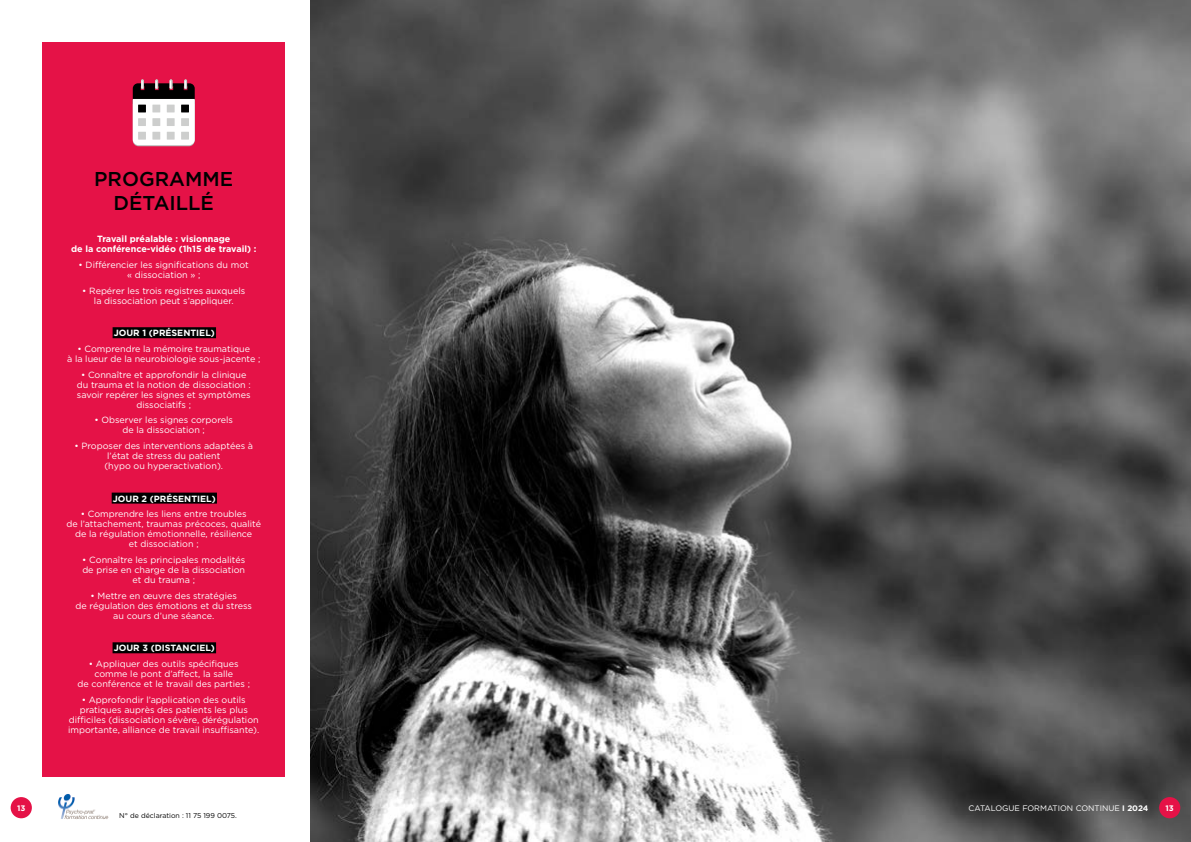
<style>
.page{position:relative;width:1191px;height:842px;background:#fff}
.page>*{position:absolute;margin:0;border:0;box-sizing:border-box;transform-origin:0 0}
.t1{font:500 20px/24px "Gotham HTF";color:#000;text-align:center}
.t2{font:9px/10px "Gotham HTF";color:#fff;text-align:center}
.t3{font:700 9px/10px "Gotham HTF";color:#fff;text-align:center}
.t4{font:8px "Gotham HTF";color:#fff}
.t5{font:700 8px "Gotham HTF";color:#fff}
.t6{font:7px "Gotham HTF";color:#000}
.s1{font-weight:700}
</style>
<div class="page">
<img style="left:310px;top:0;width:881px;height:842px">
<div style="left:43px;top:43px;width:242px;height:734px;background:#e51247"></div>
<svg style="left:133px;top:79px;width:62px;height:67px;background:#b8a7ab"></svg>
<div style="left:181px;top:105px;width:8px;height:7px;background:#000"></div>
<div style="left:167px;top:105px;width:8px;height:7px;background:#cdcecd"></div>
<div style="left:152px;top:105px;width:8px;height:7px;background:#cdcecd"></div>
<div style="left:138px;top:105px;width:8px;height:7px;background:#000"></div>
<div style="left:181px;top:118px;width:8px;height:8px;background:#cdcecd"></div>
<div style="left:167px;top:118px;width:8px;height:8px;background:#cdcecd"></div>
<div style="left:152px;top:118px;width:8px;height:8px;background:#cdcecd"></div>
<div style="left:138px;top:118px;width:8px;height:8px;background:#cdcecd"></div>
<div style="left:181px;top:132px;width:8px;height:8px;background:#cdcecd"></div>
<div style="left:167px;top:132px;width:8px;height:8px;background:#cdcecd"></div>
<div style="left:152px;top:132px;width:8px;height:8px;background:#cdcecd"></div>
<div style="left:138px;top:132px;width:8px;height:8px;background:#cdcecd"></div>
<div style="left:113px;top:327px;width:103px;height:11px;background:#000"></div>
<div style="left:112px;top:493px;width:105px;height:11px;background:#000"></div>
<div style="left:113px;top:642px;width:103px;height:11px;background:#000"></div>
<div style="left:11px;top:797px;width:21px;height:21px;background:#e51247;border-radius:50%"></div>
<div style="left:1159px;top:797px;width:21px;height:21px;background:#e51247;border-radius:50%"></div>
<img style="left:58px;top:794px;width:50px;height:25px">
<h1 class="t1" style="left:94px;top:166px;width:140px">PROGRAMME<br>DÉTAILLÉ</h1>
<p class="t3" style="left:71px;top:234px;width:187px">Travail préalable : visionnage<br>de la conférence-vidéo (1h15 de travail) :</p>
<p class="t2" style="left:79px;top:260px;width:172px">• Différencier les significations du mot « dissociation » ;</p>
<p class="t2" style="left:82px;top:285px;width:164px">• Repérer les trois registres auxquels la dissociation peut s’appliquer.</p>
<p class="t3" style="left:114px;top:328px;width:103px">JOUR 1 (PRÉSENTIEL)</p>
<p class="t2" style="left:67px;top:344px;width:195px">• Comprendre la mémoire traumatique<br>à la lueur de la neurobiologie sous-jacente ;</p>
<p class="t2" style="left:77px;top:369px;width:175px">• Connaître et approfondir la clinique du trauma et la notion de dissociation : savoir repérer les signes et symptômes dissociatifs ;</p>
<p class="t2" style="left:95px;top:415px;width:140px">• Observer les signes corporels de la dissociation ;</p>
<p class="t2" style="left:74px;top:441px;width:180px">• Proposer des interventions adaptées à l’état de stress du patient<br>(hypo ou hyperactivation).</p>
<p class="t3" style="left:113px;top:493px;width:104px">JOUR 2 (PRÉSENTIEL)</p>
<p class="t2" style="left:66px;top:509px;width:196px">• Comprendre les liens entre troubles<br>de l’attachement, traumas précoces, qualité de la régulation émotionnelle, résilience<br>et dissociation ;</p>
<p class="t2" style="left:82px;top:555px;width:164px">• Connaître les principales modalités de prise en charge de la dissociation et du trauma ;</p>
<p class="t2" style="left:76px;top:590px;width:178px">• Mettre en œuvre des stratégies<br>de régulation des émotions et du stress au cours d’une séance.</p>
<p class="t3" style="left:114px;top:643px;width:103px">JOUR 3 (DISTANCIEL)</p>
<p class="t2" style="left:78px;top:659px;width:174px">• Appliquer des outils spécifiques comme le pont d’affect, la salle<br>de conférence et le travail des parties ;</p>
<p class="t2" style="left:68px;top:694px;width:193px">• Approfondir l’application des outils pratiques auprès des patients les plus difficiles (dissociation sévère, dérégulation importante, alliance de travail insuffisante).</p>
<p class="t5" style="left:17px;top:804px;width:10px">13</p>
<p class="t4" style="left:968px;top:804px;width:181px">CATALOGUE FORMATION CONTINUE <span class="s1">I 2024</span></p>
<p class="t5" style="left:1165px;top:804px;width:10px">13</p>
<p class="t6" style="left:119px;top:812px;width:119px">N° de déclaration : 11 75 199 0075.</p>
</div>
